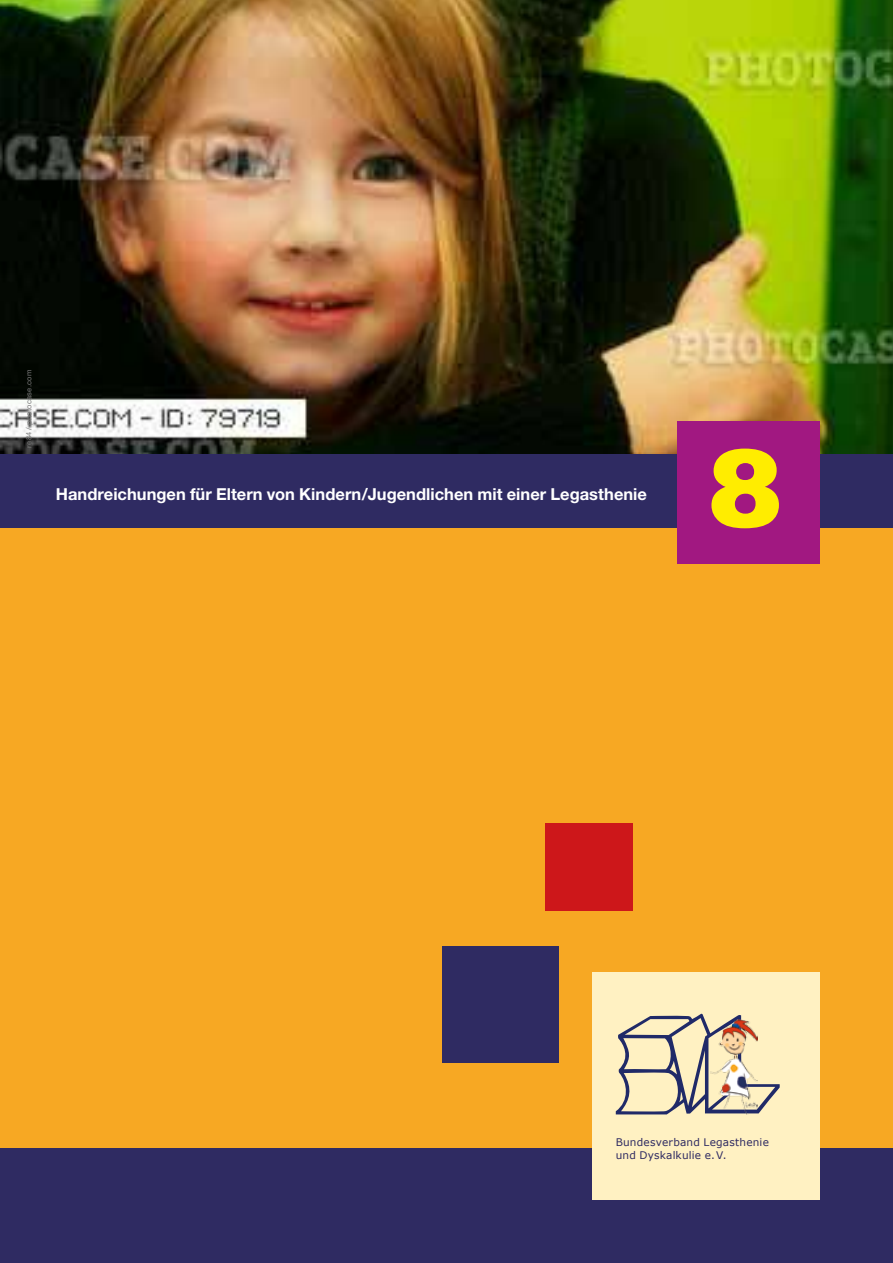
<style>
.page{position:relative;width:893px;height:1263px;background:#fff}
.page>*{position:absolute;margin:0;border:0;box-sizing:border-box;transform-origin:0 0}
.t1{font:800 114px "Rockwell";color:#ffed00}
.t2{font:700 16.5px "Helvetica Neue";color:#fff}
.t3{font:10.5px/13.5px "Verdana";letter-spacing:.015em;color:#2f2b62}
.t4{font:7.5px "Helvetica Neue";letter-spacing:.035em;color:#797979}
</style>
<div class="page">
<img style="left:0;top:0;width:893px;height:455px">
<div style="left:0;top:458px;width:893px;height:791px;background:#f7a823"></div>
<div style="left:0;top:455px;width:893px;height:73px;background:#2f2b62"></div>
<div style="left:678px;top:421px;width:142px;height:142px;background:#a11881"></div>
<div style="left:0;top:1148px;width:893px;height:115px;background:#2f2b62"></div>
<div style="left:546px;top:823px;width:87px;height:87px;background:#cd171a"></div>
<div style="left:442px;top:947px;width:117px;height:116px;background:#2f2b62"></div>
<div style="left:592px;top:972px;width:227px;height:228px;background:#fff1c2"></div>
<svg style="left:616px;top:1013px;width:164px;height:101px"></svg>
<img style="left:710px;top:1019px;width:48px;height:95px">
<p class="t4" style="left:24px;top:447px;width:79px;rotate:-90deg">re84 / photocase.com</p>
<p class="t2" style="left:56px;top:484px;width:593px">Handreichungen für Eltern von Kindern/Jugendlichen mit einer Legasthenie</p>
<h1 class="t1" style="left:706px;top:423px;width:80px">8</h1>
<p class="t3" style="left:616px;top:1135px;width:155px">Bundesverband Legasthenie und Dyskalkulie e.V.</p>
</div>
